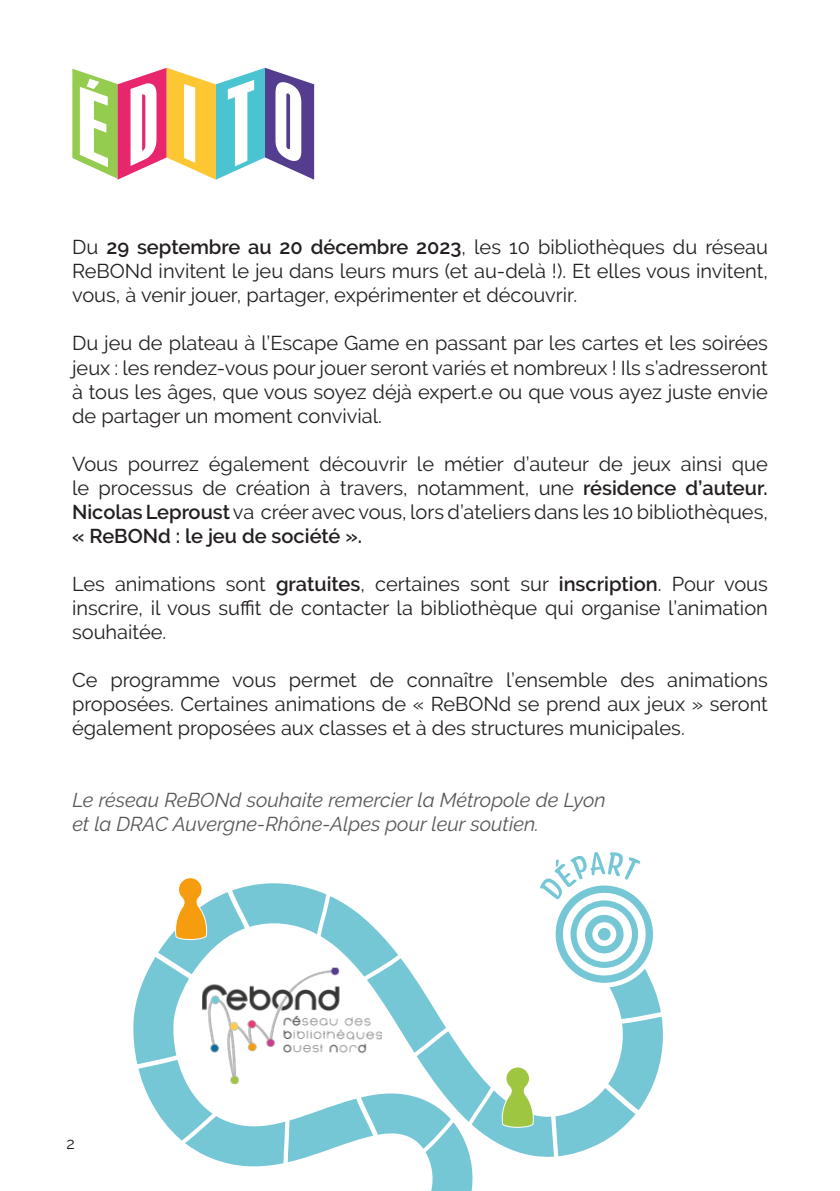
<style>
.page{position:relative;width:840px;height:1191px;background:#fff}
.page>*{position:absolute;margin:0;border:0;box-sizing:border-box;transform-origin:0 0}
.t1{font:20px/24px "Raleway";color:#231f20;text-align:justify}
.t2{font:italic 20px/24px "Raleway";color:#575757}
.t3{font:600 20px "Raleway";color:#231f20}
.t4{font:16px "Raleway";color:#231f20}
.s1{font-weight:600}
</style>
<div class="page">
<svg style="left:72px;top:68px;width:242px;height:112px"></svg>
<svg style="left:133px;top:852px;width:529px;height:339px"></svg>
<p class="t1" style="left:72px;top:235px;width:697px">Du <span class="s1">29 septembre au 20 décembre 2023</span>, les 10 bibliothèques du réseau ReBONd invitent le jeu dans leurs murs (et au-delà !). Et elles vous invitent, vous, à venir jouer, partager, expérimenter et découvrir.</p>
<p class="t1" style="left:72px;top:331px;width:697px">Du jeu de plateau à l’Escape Game en passant par les cartes et les soirées jeux : les rendez-vous pour jouer seront variés et nombreux ! Ils s’adresseront à tous les âges, que vous soyez déjà expert.e ou que vous ayez juste envie de partager un moment convivial.</p>
<p class="t1" style="left:72px;top:451px;width:697px">Vous pourrez également découvrir le métier d’auteur de jeux ainsi que le processus de création à travers, notamment, une <span class="s1">résidence d’auteur.<br>Nicolas Leproust</span> va créer avec vous, lors d’ateliers dans les 10 bibliothèques,</p>
<p class="t3" style="left:72px;top:524px;width:291px">« ReBONd : le jeu de société ».</p>
<p class="t1" style="left:72px;top:571px;width:697px">Les animations sont <span class="s1">gratuites</span>, certaines sont sur <span class="s1">inscription</span>. Pour vous inscrire, il vous suffit de contacter la bibliothèque qui organise l’animation souhaitée.</p>
<p class="t1" style="left:72px;top:667px;width:697px">Ce programme vous permet de connaître l’ensemble des animations proposées. Certaines animations de « ReBONd se prend aux jeux » seront également proposées aux classes et à des structures municipales.</p>
<p class="t2" style="left:72px;top:788px;width:534px">Le réseau ReBONd souhaite remercier la Métropole de Lyon et la DRAC Auvergne-Rhône-Alpes pour leur soutien.</p>
<p class="t4" style="left:66px;top:1134px;width:10px">2</p>
</div>
